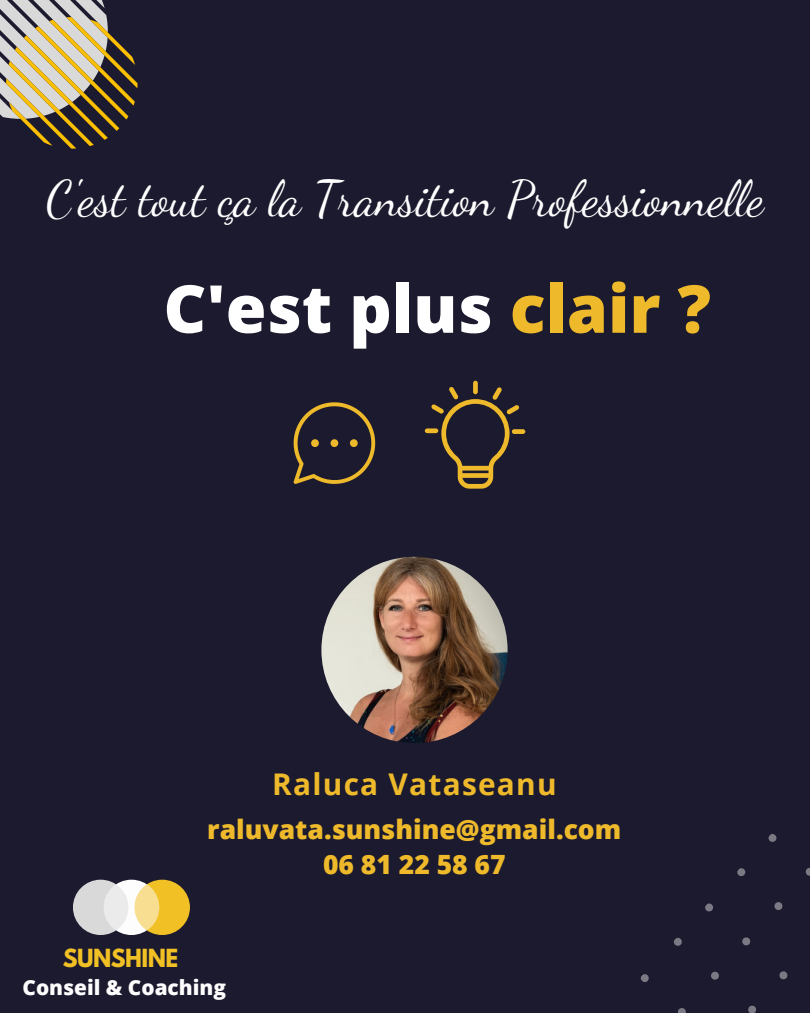
<style>
.page{position:relative;width:810px;height:1013px;background:#fff}
.page>*{position:absolute;margin:0;border:0;box-sizing:border-box;transform-origin:0 0}
.t1{font:800 66.1px "Open Sans";color:#fff}
.t2{font:49px "Dancing Script";color:#fff}
.t3{font:700 29.8px "Open Sans";letter-spacing:.04em;color:#eeba2b}
.t4{font:800 26.5px/34.4px "Open Sans";color:#eeba2b;text-align:center}
.t5{font:700 22.1px "League Spartan";letter-spacing:-.025em;color:#f1c024}
.t6{font:800 20.8px "Open Sans";color:#fdfdfd}
.s1{color:#eeba2b}
</style>
<div class="page">
<div style="left:0;top:0;width:810px;height:1012px;background:#1c1a2e"></div>
<img style="left:321px;top:557px;width:187px;height:186px;border-radius:50%">
<svg style="left:0;top:0;width:138px;height:149px"></svg>
<svg style="left:640px;top:834px;width:170px;height:178px"></svg>
<svg style="left:425px;top:381px;width:100px;height:107px"></svg>
<svg style="left:294px;top:402px;width:81px;height:82px"></svg>
<div style="left:73px;top:879px;width:55px;height:56px;background:#d9d9d9;border-radius:50%"></div>
<div style="left:134px;top:879px;width:56px;height:56px;background:#f1c024;border-radius:50%"></div>
<div style="left:104px;top:879px;width:55px;height:56px;background:#fdfdfd;border-radius:50%"></div>
<div style="left:104px;top:884px;width:24px;height:46px;background:#ebebeb;border-radius:50%"></div>
<div style="left:134px;top:884px;width:25px;height:46px;background:#f1c024;border-radius:50%;opacity:.5"></div>
<p class="t2" style="left:46px;top:169px;width:719px">C'est tout ça la Transition Professionnelle</p>
<h1 class="t1" style="left:164px;top:262px;width:549px">C'est plus <span class="s1">clair ?</span></h1>
<p class="t3" style="left:272px;top:763px;width:286px">Raluca Vataseanu</p>
<p class="t4" style="left:207px;top:812px;width:416px">raluvata.sunshine@gmail.com<br>06 81 22 58 67</p>
<p class="t5" style="left:63px;top:946px;width:117px">SUNSHINE</p>
<p class="t6" style="left:23px;top:972px;width:205px">Conseil &amp; Coaching</p>
</div>
